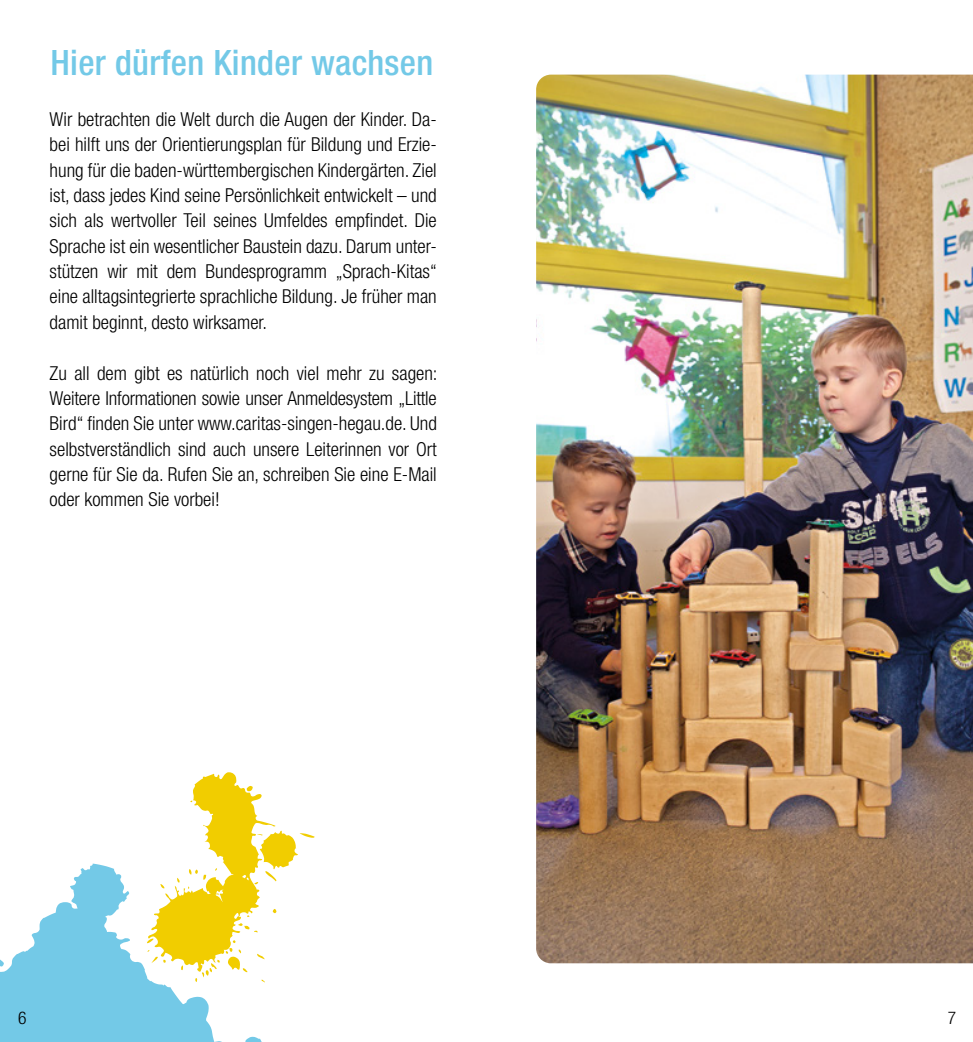
<style>
.page{position:relative;width:973px;height:1042px;background:#fff}
.page>*{position:absolute;margin:0;border:0;box-sizing:border-box;transform-origin:0 0}
.t1{font:500 condensed 35px "Helvetica Neue LT Std";letter-spacing:.01em;color:#73c9e7}
.t2{font:300 condensed 19.25px/25.4px "Helvetica Neue LT Std";color:#000;text-align:justify}
.t3{font:300 condensed 17.5px "Helvetica Neue LT Std";color:#000}
</style>
<div class="page">
<img style="left:536px;top:75px;width:436px;height:888px">
<svg style="left:0;top:863px;width:265px;height:179px;fill:#73c9e7"></svg>
<svg style="left:147px;top:772px;width:167px;height:210px"></svg>
<h1 class="t1" style="left:50px;top:41px;width:384px">Hier dürfen Kinder wachsen</h1>
<p class="t2" style="left:50px;top:106px;width:388px">Wir betrachten die Welt durch die Augen der Kinder. Da&shy;bei hilft uns der Orientierungsplan für Bildung und Erzie&shy;hung für die baden-württembergischen Kindergärten. Ziel ist, dass jedes Kind seine Persönlichkeit entwickelt – und sich als wertvoller Teil seines Umfeldes empfindet. Die Sprache ist ein wesentlicher Baustein dazu. Darum unter&shy;stützen wir mit dem Bundesprogramm „Sprach-Kitas“ eine alltagsintegrierte sprachliche Bildung. Je früher man damit beginnt, desto wirksamer.</p>
<p class="t2" style="left:50px;top:360px;width:389px">Zu all dem gibt es natürlich noch viel mehr zu sagen:<br>Weitere Informationen sowie unser Anmeldesystem „Little Bird“ finden Sie unter www.caritas-singen-hegau.de. Und selbstverständlich sind auch unsere Leiterinnen vor Ort gerne für Sie da. Rufen Sie an, schreiben Sie eine E-Mail oder kommen Sie vorbei!</p>
<p class="t3" style="left:18px;top:1008px;width:10px">6</p>
<p class="t3" style="left:947px;top:1008px;width:10px">7</p>
</div>
